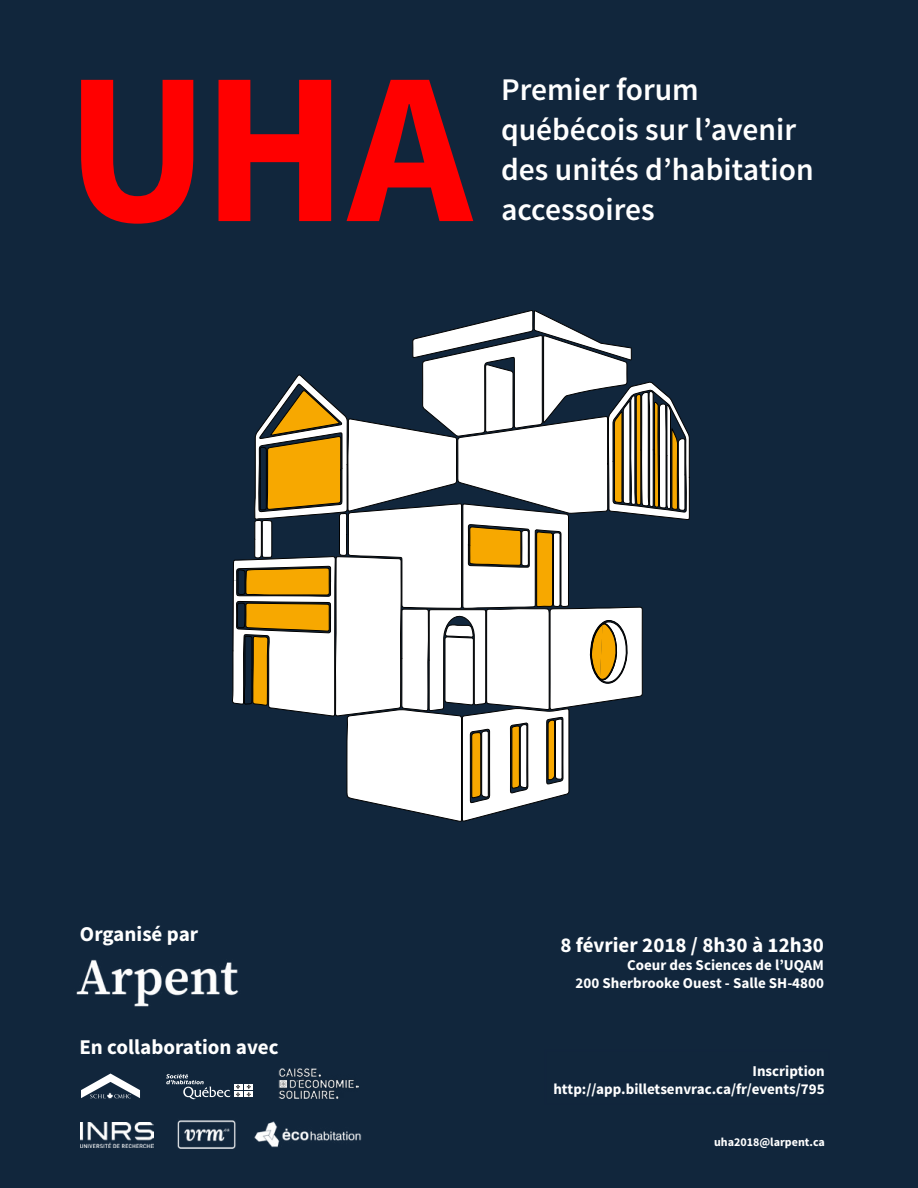
<style>
.page{position:relative;width:918px;height:1188px;background:#11263c}
.page>*{position:absolute;margin:0;border:0;box-sizing:border-box;transform-origin:0 0}
.t1{font:600 31.5px/40px "Source Sans Pro";color:#fff}
.t2{font:700 21px "Source Sans Pro";color:#fff}
.t3{font:700 15px/18px "Source Sans Pro";color:#fff;text-align:right}
.t4{font:700 12px "Source Sans Pro";color:#fff}
</style>
<div class="page">
<svg style="left:81px;top:80px;width:112px;height:144px"></svg>
<svg style="left:219px;top:80px;width:112px;height:141px"></svg>
<svg style="left:347px;top:80px;width:126px;height:141px"></svg>
<img style="left:76px;top:959px;width:163px;height:48px">
<svg style="left:81px;top:1074px;width:59px;height:25px"></svg>
<img style="left:80px;top:1122px;width:73px;height:25px">
<img style="left:177px;top:1120px;width:59px;height:29px">
<img style="left:254px;top:1121px;width:107px;height:27px">
<div style="left:234px;top:1084px;width:8px;height:5px;background:#fff"></div>
<svg style="left:245px;top:1084px;width:8px;height:5px"></svg>
<div style="left:234px;top:1092px;width:8px;height:5px;background:#fff"></div>
<svg style="left:166px;top:1074px;width:74px;height:25px"></svg>
<svg style="left:245px;top:1092px;width:8px;height:5px"></svg>
<svg style="left:247px;top:1084px;width:4px;height:13px"></svg>
<svg style="left:232px;top:310px;width:458px;height:512px"></svg>
<img style="left:278px;top:1069px;width:80px;height:30px">
<h1 class="t1" style="left:501px;top:71px;width:314px">Premier forum québécois sur l’avenir des unités d’habitation accessoires</h1>
<h2 class="t2" style="left:80px;top:921px;width:120px">Organisé par</h2>
<h2 class="t2" style="left:79px;top:1034px;width:201px">En collaboration avec</h2>
<h2 class="t2" style="left:560px;top:931px;width:265px">8 février 2018 / 8h30 à 12h30</h2>
<p class="t3" style="left:576px;top:956px;width:250px">Coeur des Sciences de l’UQAM<br>200 Sherbrooke Ouest - Salle SH-4800</p>
<p class="t3" style="left:553px;top:1062px;width:273px">Inscription http://app.billetsenvrac.ca/fr/events/795</p>
<p class="t4" style="left:714px;top:1134px;width:112px">uha2018@larpent.ca</p>
</div>
